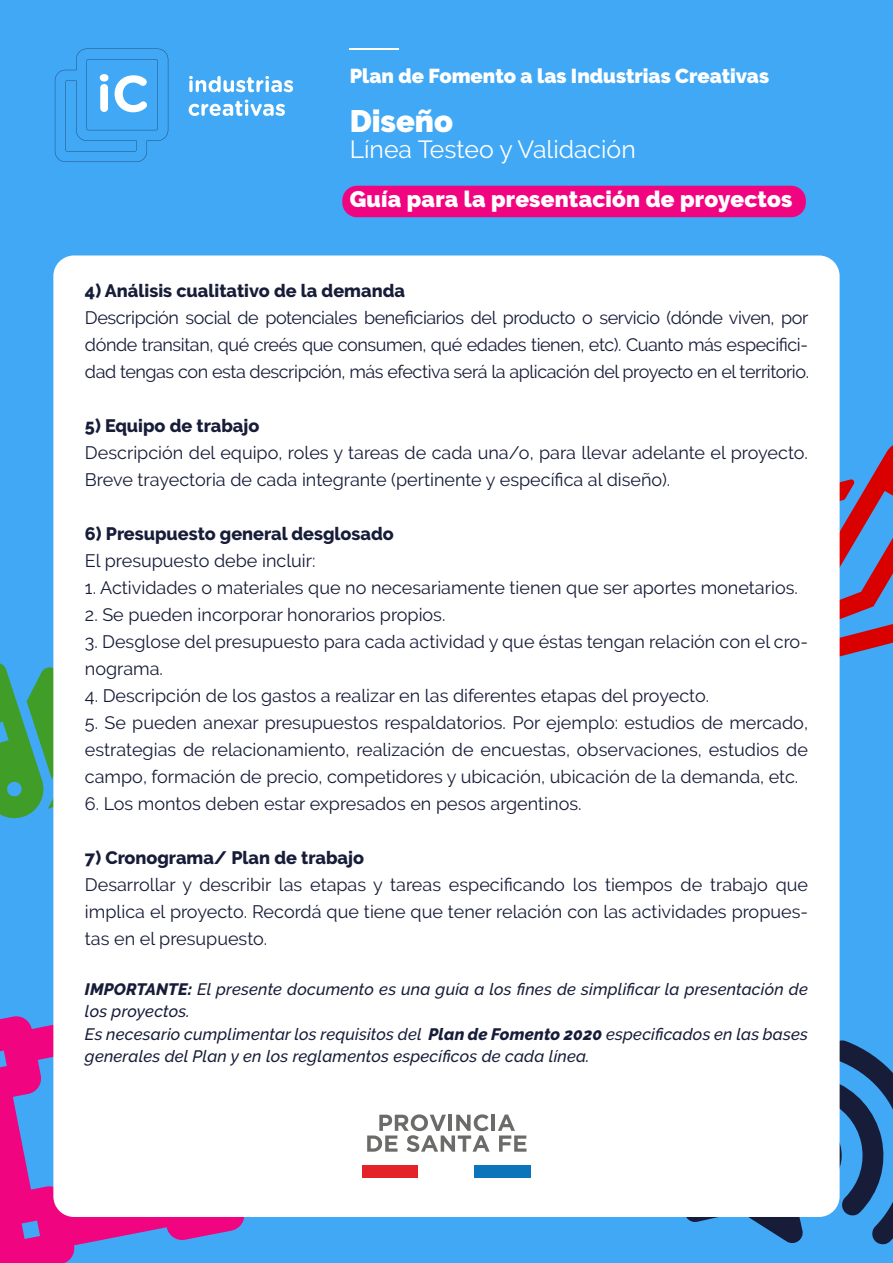
<style>
.page{position:relative;width:893px;height:1263px;background:#40a8f5}
.page>*{position:absolute;margin:0;border:0;box-sizing:border-box;transform-origin:0 0}
.t1{font:900 30.9px "Raleway";color:#fff}
.t2{font:24.75px "Raleway";color:#fff}
.t3{font:900 22.5px "Raleway";letter-spacing:.01em;color:#fff}
.t4{font:900 20.1px "Raleway";color:#fff}
.t5{font:18px/27px "Raleway";color:#171c38;text-align:justify}
.t6{font:800 18px "Raleway";color:#171c38}
.t7{font:italic 500 16.5px/22.5px "Raleway";letter-spacing:.01em;color:#171c38}
.s1{font-weight:800}
</style>
<div class="page">
<svg style="left:840px;top:445px;width:53px;height:212px"></svg>
<svg style="left:0;top:663px;width:53px;height:156px"></svg>
<svg style="left:0;top:1016px;width:245px;height:247px;fill:#f0047f"></svg>
<svg style="left:686px;top:1040px;width:207px;height:205px"></svg>
<div style="left:342px;top:186px;width:464px;height:31px;background:#f0047f;border-radius:15px"></div>
<div style="left:53px;top:255px;width:787px;height:962px;background:#fff;border-radius:21px"></div>
<div style="left:362px;top:1165px;width:56px;height:12px;background:#e42329"></div>
<div style="left:475px;top:1165px;width:56px;height:12px;background:#0a75ba"></div>
<hr style="left:492px;top:1115px;width:3px;height:16px;background:#6b6b69">
<svg style="left:367px;top:1114px;width:123px;height:38px"></svg>
<svg style="left:498px;top:1114px;width:28px;height:38px"></svg>
<svg style="left:189px;top:76px;width:104px;height:16px"></svg>
<svg style="left:189px;top:100px;width:96px;height:16px"></svg>
<svg style="left:55px;top:49px;width:113px;height:113px"></svg>
<hr style="left:350px;top:49px;width:49px;height:1px;background:#fff">
<p class="t4" style="left:350px;top:64px;width:421px">Plan de Fomento a las Industrias Creativas</p>
<h1 class="t1" style="left:350px;top:104px;width:105px">Diseño</h1>
<h2 class="t2" style="left:350px;top:135px;width:287px">Línea Testeo y Validación</h2>
<p class="t3" style="left:350px;top:186px;width:444px">Guía para la presentación de proyectos</p>
<p class="t6" style="left:85px;top:281px;width:322px">4) Análisis cualitativo de la demanda</p>
<p class="t5" style="left:85px;top:304px;width:726px">Descripción social de potenciales beneficiarios del producto o servicio (dónde viven, por dónde transitan, qué creés que consumen, qué edades tienen, etc). Cuanto más especifici&shy;dad tengas con esta descripción, más efectiva será la aplicación del proyecto en el territorio.</p>
<p class="t6" style="left:85px;top:416px;width:176px">5) Equipo de trabajo</p>
<p class="t5" style="left:85px;top:439px;width:724px">Descripción del equipo, roles y tareas de cada una/o, para llevar adelante el proyecto.<br>Breve trayectoria de cada integrante (pertinente y específica al diseño).</p>
<p class="t6" style="left:85px;top:524px;width:310px">6) Presupuesto general desglosado</p>
<p class="t5" style="left:85px;top:547px;width:232px">El presupuesto debe incluir:</p>
<p class="t5" style="left:85px;top:574px;width:714px">1. Actividades o materiales que no necesariamente tienen que ser aportes monetarios.</p>
<p class="t5" style="left:85px;top:601px;width:362px">2. Se pueden incorporar honorarios propios.</p>
<p class="t5" style="left:85px;top:628px;width:724px">3. Desglose del presupuesto para cada actividad y que éstas tengan relación con el cro&shy;nograma.</p>
<p class="t5" style="left:85px;top:682px;width:626px">4. Descripción de los gastos a realizar en las diferentes etapas del proyecto.</p>
<p class="t5" style="left:85px;top:709px;width:725px">5. Se pueden anexar presupuestos respaldatorios. Por ejemplo: estudios de mercado, estrategias de relacionamiento, realización de encuestas, observaciones, estudios de campo, formación de precio, competidores y ubicación, ubicación de la demanda, etc.</p>
<p class="t5" style="left:85px;top:790px;width:498px">6. Los montos deben estar expresados en pesos argentinos.</p>
<p class="t6" style="left:85px;top:848px;width:281px">7) Cronograma/ Plan de trabajo</p>
<p class="t5" style="left:85px;top:871px;width:725px">Desarrollar y describir las etapas y tareas especificando los tiempos de trabajo que implica el proyecto. Recordá que tiene que tener relación con las actividades propues&shy;tas en el presupuesto.</p>
<p class="t7" style="left:85px;top:978px;width:725px"><span class="s1">IMPORTANTE:</span> El presente documento es una guía a los fines de simplificar la presentación de los proyectos.<br>Es necesario cumplimentar los requisitos del <span class="s1">Plan de Fomento 2020</span> especificados en las bases generales del Plan y en los reglamentos específicos de cada línea.</p>
</div>
